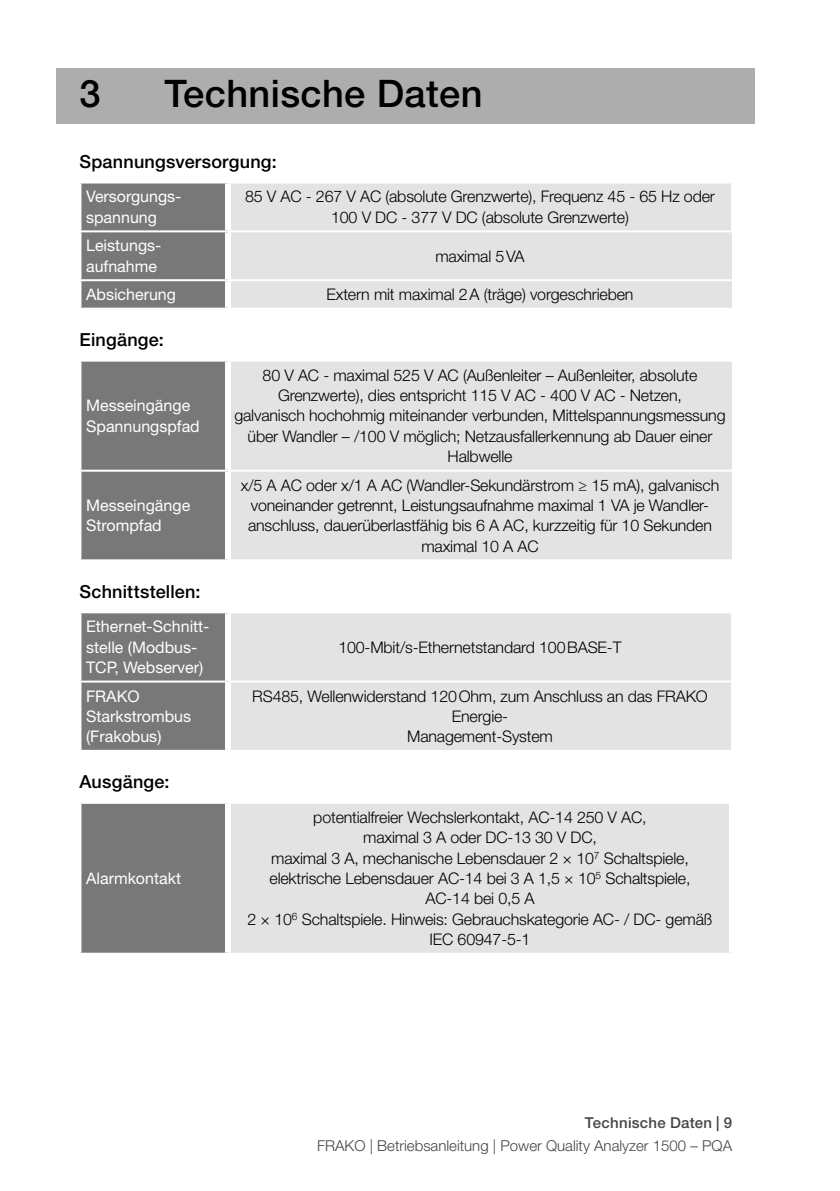
<style>
.page{position:relative;width:840px;height:1191px;background:#fff}
.page>*{position:absolute;margin:0;border:0;box-sizing:border-box;transform-origin:0 0}
.t1{font:500 38px "Helvetica Neue LT Std";letter-spacing:.01em;color:#000}
.t2{font:500 18px "Helvetica Neue LT Std";letter-spacing:.015em;color:#000}
.t3{font:300 16px/20.4px "Helvetica Neue LT Std";letter-spacing:-.01em;color:#000;text-align:center}
.t4{font:16px/20.4px "Helvetica Neue LT Std";color:#fff}
.t5{font:300 15px "Helvetica Neue LT Std";color:#454545}
.t6{font:500 15px "Helvetica Neue LT Std";letter-spacing:.02em;color:#454545}
</style>
<div class="page">
<div style="left:57px;top:68px;width:697px;height:55px;background:#adadad"></div>
<div style="left:81px;top:183px;width:144px;height:125px;background:#787878"></div>
<div style="left:231px;top:183px;width:500px;height:125px;background:#e3e3e3"></div>
<hr style="left:730px;top:183px;width:2px;height:47px;background:#fff">
<hr style="left:228px;top:230px;width:504px;height:2px;background:#fff">
<hr style="left:228px;top:279px;width:503px;height:2px;background:#fff">
<hr style="left:79px;top:230px;width:149px;height:2px;background:#fff">
<hr style="left:79px;top:279px;width:149px;height:2px;background:#fff">
<div style="left:81px;top:361px;width:144px;height:198px;background:#787878"></div>
<div style="left:231px;top:361px;width:500px;height:198px;background:#e3e3e3"></div>
<hr style="left:228px;top:470px;width:503px;height:2px;background:#fff">
<hr style="left:79px;top:470px;width:149px;height:2px;background:#fff">
<div style="left:81px;top:613px;width:144px;height:137px;background:#787878"></div>
<div style="left:231px;top:613px;width:499px;height:137px;background:#e3e3e3"></div>
<hr style="left:79px;top:680px;width:146px;height:2px;background:#fff">
<hr style="left:231px;top:680px;width:501px;height:2px;background:#fff">
<div style="left:80px;top:803px;width:148px;height:150px;background:#787878"></div>
<div style="left:228px;top:803px;width:503px;height:150px;background:#e3e3e3"></div>
<div style="left:728px;top:804px;width:6px;height:148px;background:#fff"></div>
<hr style="left:79px;top:952px;width:149px;height:2px;background:#fff">
<hr style="left:228px;top:952px;width:506px;height:2px;background:#fff">
<hr style="left:79px;top:804px;width:2px;height:148px;background:#fff">
<hr style="left:228px;top:802px;width:506px;height:2px;background:#fff">
<hr style="left:79px;top:802px;width:149px;height:2px;background:#fff">
<div style="left:225px;top:804px;width:6px;height:148px;background:#fff"></div>
<h1 class="t1" style="left:79px;top:70px;width:23px">3</h1>
<h1 class="t1" style="left:164px;top:70px;width:319px">Technische Daten</h1>
<p class="t2" style="left:79px;top:151px;width:199px">Spannungsversorgung:</p>
<p class="t4" style="left:86px;top:186px;width:97px">Versorgungs&shy;spannung</p>
<p class="t3" style="left:245px;top:186px;width:471px">85 V AC - 267 V AC (absolute Grenzwerte), Frequenz 45 - 65 Hz oder<br>100 V DC - 377 V DC (absolute Grenzwerte)</p>
<p class="t4" style="left:86px;top:235px;width:77px">Leistungs&shy;aufnahme</p>
<p class="t3" style="left:435px;top:245px;width:91px">maximal 5VA</p>
<p class="t4" style="left:86px;top:284px;width:91px">Absicherung</p>
<p class="t3" style="left:326px;top:284px;width:308px">Extern mit maximal 2A (träge) vorgeschrieben</p>
<p class="t2" style="left:79px;top:329px;width:86px">Eingänge:</p>
<p class="t4" style="left:86px;top:395px;width:115px">Messeingänge<br>Spannungspfad</p>
<p class="t4" style="left:86px;top:495px;width:106px">Messeingänge<br>Strompfad</p>
<p class="t2" style="left:79px;top:580px;width:123px">Schnittstellen:</p>
<p class="t4" style="left:86px;top:616px;width:125px">Ethernet-Schnitt&shy;stelle (Modbus-<br>TCP, Webserver)</p>
<p class="t3" style="left:234px;top:364px;width:492px">80 V AC - maximal 525 V AC (Außenleiter – Außenleiter, absolute Grenzwerte), dies entspricht 115 V AC - 400 V AC - Netzen,<br>galvanisch hochohmig miteinander verbunden, Mittelspannungsmessung über Wandler – /100 V möglich; Netzausfallerkennung ab Dauer einer Halbwelle</p>
<p class="t3" style="left:241px;top:474px;width:479px">x/5 A AC oder x/1 A AC (Wandler-Sekundärstrom ≥ 15 mA), galvanisch voneinander getrennt, Leistungsaufnahme maximal 1 VA je Wandler&shy;anschluss, dauerüberlastfähig bis 6 A AC, kurzzeitig für 10 Sekunden maximal 10 A AC</p>
<p class="t3" style="left:338px;top:636px;width:284px">100-Mbit/s-Ethernetstandard 100BASE-T</p>
<p class="t4" style="left:86px;top:685px;width:106px">FRAKO<br>Starkstrombus (Frakobus)</p>
<p class="t3" style="left:252px;top:685px;width:457px">RS485, Wellenwiderstand 120Ohm, zum Anschluss an das FRAKO<br>Energie-<br>Management-System</p>
<p class="t2" style="left:79px;top:771px;width:91px">Ausgänge:</p>
<p class="t4" style="left:86px;top:868px;width:96px">Alarmkontakt</p>
<p class="t3" style="left:247px;top:806px;width:466px">potentialfreier Wechslerkontakt, AC-14 250 V AC,<br>maximal 3 A oder DC-13 30 V DC,<br>maximal 3 A, mechanische Lebensdauer 2 × 10<sup>7</sup> Schaltspiele, elektrische Lebensdauer AC-14 bei 3 A 1,5 × 10<sup>5</sup> Schaltspiele, AC-14 bei 0,5 A<br>2 × 10<sup>6</sup> Schaltspiele. Hinweis: Gebrauchskategorie AC- / DC- gemäß IEC 60947-5-1</p>
<p class="t6" style="left:584px;top:1113px;width:149px">Technische Daten | 9</p>
<p class="t5" style="left:317px;top:1137px;width:416px">FRAKO | Betriebsanleitung | Power Quality Analyzer 1500 – PQA</p>
</div>
